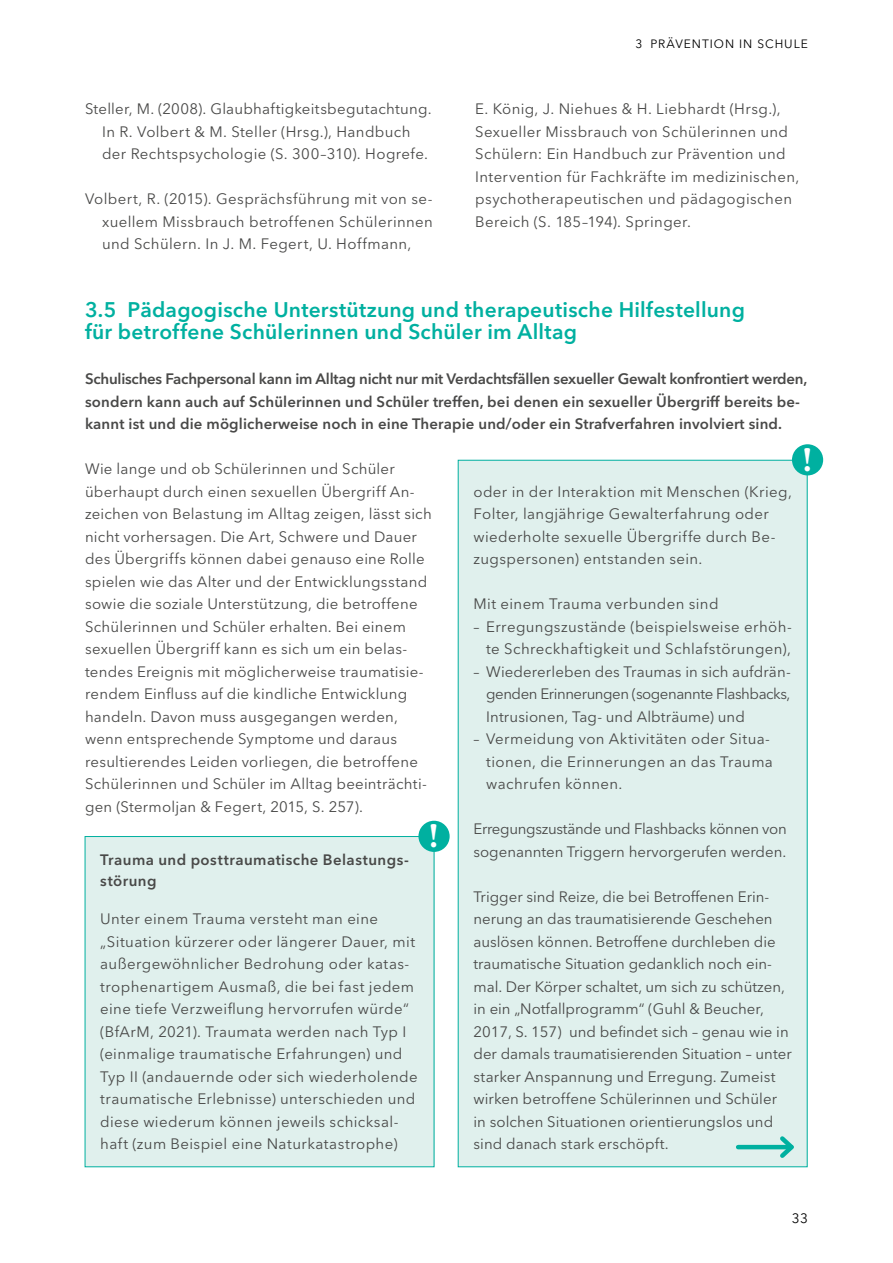
<style>
.page{position:relative;width:893px;height:1263px;background:#fff}
.page>*{position:absolute;margin:0;border:0;box-sizing:border-box;transform-origin:0 0}
.t1{font:700 34.5px "Minion Pro";color:#fff}
.t2{font:600 21px/22.5px "Avenir Next LT Pro";letter-spacing:.01em;color:#00b0a0}
.Fließtext{font:15px/22.5px "Avenir Next LT Pro";letter-spacing:.02em;color:#494948}
.Fließtext-2{font:15px/22.5px "Avenir Next LT Pro";color:#494948}
.Aufzählung{font:15px/22.5px "Avenir Next LT Pro";letter-spacing:.025em;color:#494948;text-align:right}
.Einleitung{font:600 15px/22.5px "Avenir Next LT Pro";letter-spacing:.01em;color:#494948}
.Fließtext-3{font:15px/22.5px "Avenir Next LT Pro";letter-spacing:-.02em;color:#494948}
.Fließtext-4{font:600 15px/21px "Avenir Next LT Pro";letter-spacing:.03em;color:#494948}
.t3{font:13.5px "Avenir Next LT Pro";color:#000}
.t4{font:12px "Avenir Next LT Pro";letter-spacing:.08em;color:#000}
</style>
<div class="page">
<div style="left:85px;top:836px;width:349px;height:331px;background:#e0f0ed"></div>
<div style="left:418px;top:821px;width:32px;height:31px;background:#00b0a0;border-radius:50%"></div>
<div style="left:458px;top:460px;width:349px;height:707px;background:#e0f0ed"></div>
<div style="left:792px;top:444px;width:31px;height:31px;background:#00b0a0;border-radius:50%"></div>
<hr style="left:738px;top:1145px;width:53px;height:4px;background:#00b0a0">
<svg style="left:776px;top:1136px;width:18px;height:22px"></svg>
<p class="Fließtext" style="left:102px;top:98px;width:331px;text-indent:-17px">Steller, M. (2008). Glaubhaftigkeitsbegutachtung.<br>In R. Volbert &amp; M. Steller (Hrsg.), Handbuch der Rechtspsychologie (S. 300–310). Hogrefe.</p>
<p class="Fließtext" style="left:102px;top:188px;width:332px;text-align:justify;text-indent:-17px">Volbert, R. (2015). Gesprächsführung mit von se&shy;xuellem Missbrauch betroffenen Schülerinnen und Schülern. In J. M. Fegert, U. Hoffmann,</p>
<p class="t4" style="left:635px;top:37px;width:174px">3 PRÄVENTION IN SCHULE</p>
<p class="Fließtext" style="left:475px;top:98px;width:326px">E. König, J. Niehues &amp; H. Liebhardt (Hrsg.), Sexueller Missbrauch von Schülerinnen und Schülern: Ein Handbuch zur Prävention und Intervention für Fachkräfte im medizinischen, psychotherapeutischen und pädagogischen Bereich (S. 185–194). Springer.</p>
<h2 class="t2" style="left:85px;top:298px;width:661px">3.5 Pädagogische Unterstützung und therapeutische Hilfestellung für betroffene Schülerinnen und Schüler im Alltag</h2>
<p class="Einleitung" style="left:85px;top:368px;width:724px">Schulisches Fachpersonal kann im Alltag nicht nur mit Verdachtsfällen sexueller Gewalt konfrontiert werden, sondern kann auch auf Schülerinnen und Schüler treffen, bei denen ein sexueller Übergriff bereits be&shy;kannt ist und die möglicherweise noch in eine Therapie und/oder ein Strafverfahren involviert sind.</p>
<p class="Fließtext" style="left:85px;top:458px;width:348px">Wie lange und ob Schülerinnen und Schüler überhaupt durch einen sexuellen Übergriff An&shy;zeichen von Belastung im Alltag zeigen, lässt sich nicht vorhersagen. Die Art, Schwere und Dauer des Übergriffs können dabei genauso eine Rolle spielen wie das Alter und der Entwicklungsstand sowie die soziale Unterstützung, die betroffene Schülerinnen und Schüler erhalten. Bei einem sexuellen Übergriff kann es sich um ein belas&shy;tendes Ereignis mit möglicherweise traumatisie&shy;rendem Einfluss auf die kindliche Entwicklung handeln. Davon muss ausgegangen werden, wenn entsprechende Symptome und daraus resultierendes Leiden vorliegen, die betroffene Schülerinnen und Schüler im Alltag beeinträchti&shy;gen (Stermoljan &amp; Fegert, 2015, S. 257).</p>
<p class="Fließtext-4" style="left:100px;top:849px;width:310px">Trauma und posttraumatische Belastungs&shy;störung</p>
<p class="Fließtext" style="left:100px;top:908px;width:319px">Unter einem Trauma versteht man eine „Situation kürzerer oder längerer Dauer, mit außergewöhnlicher Bedrohung oder katas&shy;trophenartigem Ausmaß, die bei fast jedem eine tiefe Verzweiflung hervorrufen würde“ (BfArM, 2021). Traumata werden nach Typ I (einmalige traumatische Erfahrungen) und Typ II (andauernde oder sich wiederholende traumatische Erlebnisse) unterschieden und diese wiederum können jeweils schicksal&shy;haft (zum Beispiel eine Naturkatastrophe)</p>
<h1 class="t1" style="left:802px;top:436px;width:11px">!</h1>
<p class="Fließtext" style="left:473px;top:480px;width:320px">oder in der Interaktion mit Menschen (Krieg, Folter, langjährige Gewalterfahrung oder wiederholte sexuelle Übergriffe durch Be&shy;zugspersonen) entstanden sein.</p>
<p class="Fließtext" style="left:473px;top:593px;width:247px">Mit einem Trauma verbunden sind</p>
<p class="Aufzählung" style="left:473px;top:615px;width:320px">– Erregungszustände (beispielsweise erhöh&shy;te Schreckhaftigkeit und Schlafstörungen),</p>
<p class="Aufzählung" style="left:486px;top:660px;width:306px;text-align:justify;text-indent:-13px">– Wiedererleben des Traumas in sich aufdrän&shy;genden Erinnerungen (sogenannte Flashbacks, Intrusionen, Tag- und Albträume) und</p>
<p class="Aufzählung" style="left:486px;top:728px;width:288px;text-align:left;text-indent:-13px">– Vermeidung von Aktivitäten oder Situa&shy;tionen, die Erinnerungen an das Trauma wachrufen können.</p>
<p class="Fließtext-3" style="left:473px;top:818px;width:315px">Erregungszustände und Flashbacks können von sogenannten Triggern hervorgerufen werden.</p>
<p class="Fließtext-2" style="left:473px;top:885px;width:320px">Trigger sind Reize, die bei Betroffenen Erin&shy;nerung an das traumatisierende Geschehen auslösen können. Betroffene durchleben die traumatische Situation gedanklich noch ein&shy;mal. Der Körper schaltet, um sich zu schützen, in ein „Notfallprogramm“ (Guhl &amp; Beucher, 2017, S. 157) und befindet sich – genau wie in der damals traumatisierenden Situation – unter starker Anspannung und Erregung. Zumeist wirken betroffene Schülerinnen und Schüler in solchen Situationen orientierungslos und sind danach stark erschöpft.</p>
<h1 class="t1" style="left:429px;top:812px;width:11px">!</h1>
<p class="t3" style="left:792px;top:1211px;width:18px">33</p>
</div>
